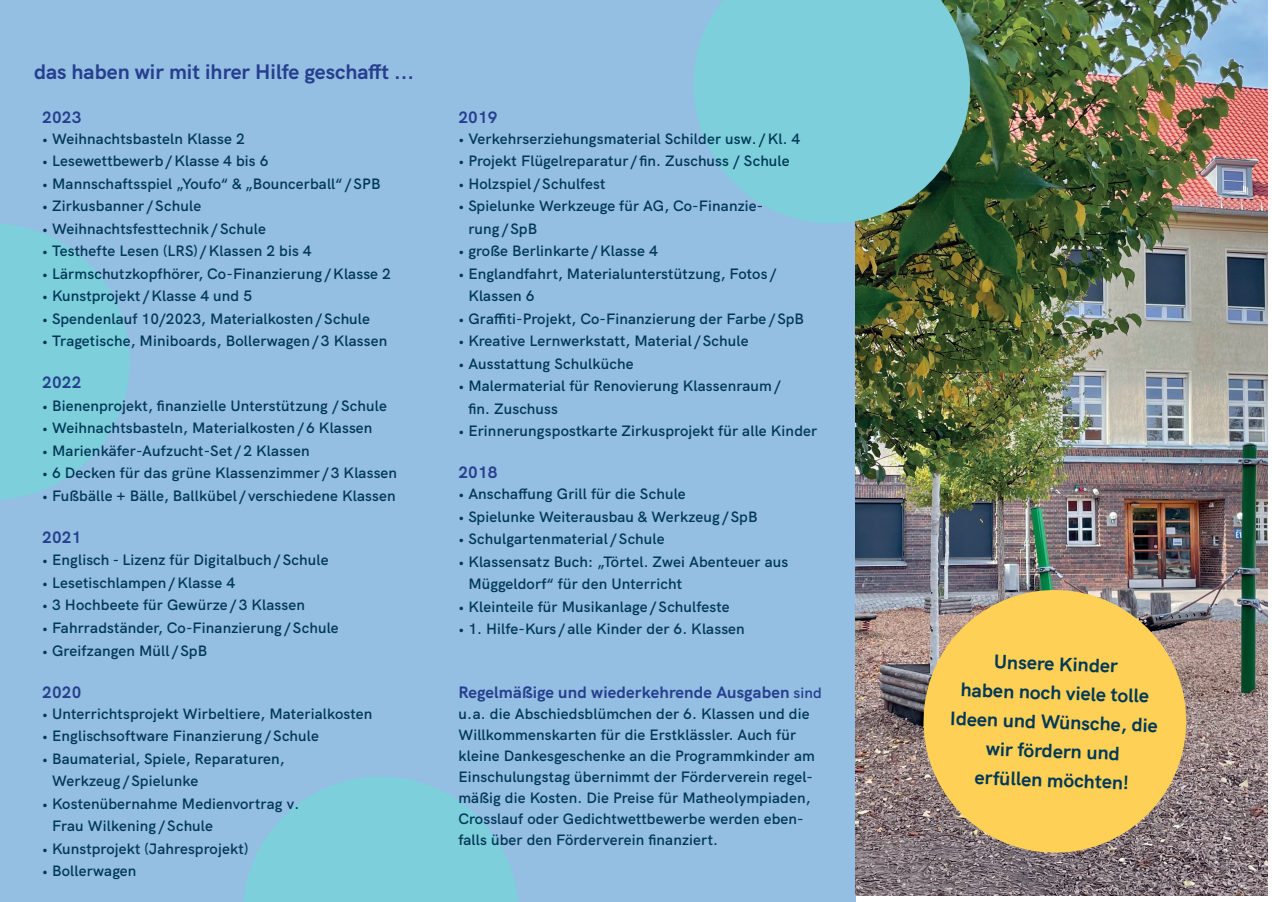
<style>
.page{position:relative;width:1272px;height:902px;background:#fff}
.page>*{position:absolute;margin:0;border:0;box-sizing:border-box;transform-origin:0 0}
.t1{font:700 21px "HK Grotesk";color:#253f8e}
.t2{font:700 19.35px/29.1px "HK Grotesk";color:#013857;text-align:center}
.t3{font:700 16.5px "HK Grotesk";letter-spacing:.01em;color:#253f8e}
.t4{font:600 15px/22.5px "HK Grotesk";letter-spacing:.01em;color:#013857}
.s1{font-weight:600;font-size:15px}
</style>
<div class="page">
<div style="left:0;top:0;width:855px;height:901px;background:#94bee2"></div>
<img style="left:855px;top:0;width:412px;height:895px">
<svg style="left:693px;top:0;width:276px;height:223px;background:#78c4ce"></svg>
<svg style="left:243px;top:776px;width:275px;height:125px"></svg>
<svg style="left:0;top:224px;width:130px;height:276px"></svg>
<svg style="left:914px;top:581px;width:280px;height:280px;background:#dab763"></svg>
<h1 class="t1" style="left:34px;top:56px;width:381px">das haben wir mit ihrer Hilfe geschafft ...</h1>
<p class="t3" style="left:42px;top:104px;width:41px">2023</p>
<p class="t4" style="left:42px;top:126px;width:204px">• Weihnachtsbasteln Klasse 2</p>
<p class="t4" style="left:42px;top:148px;width:228px">• Lesewettbewerb/ Klasse 4 bis 6</p>
<p class="t4" style="left:42px;top:171px;width:340px">• Mannschaftsspiel „Youfo“ &amp; „Bouncerball“ / SPB</p>
<p class="t4" style="left:42px;top:193px;width:160px">• Zirkusbanner / Schule</p>
<p class="t4" style="left:42px;top:216px;width:225px">• Weihnachtsfesttechnik / Schule</p>
<p class="t4" style="left:42px;top:238px;width:271px">• Testhefte Lesen (LRS) / Klassen 2 bis 4</p>
<p class="t4" style="left:42px;top:261px;width:350px">• Lärmschutzkopfhörer, Co-Finanzierung / Klasse 2</p>
<p class="t4" style="left:42px;top:283px;width:211px">• Kunstprojekt / Klasse 4 und 5</p>
<p class="t4" style="left:42px;top:306px;width:329px">• Spendenlauf 10/2023, Materialkosten / Schule</p>
<p class="t4" style="left:42px;top:328px;width:346px">• Tragetische, Miniboards, Bollerwagen / 3 Klassen</p>
<p class="t3" style="left:42px;top:370px;width:41px">2022</p>
<p class="t4" style="left:42px;top:393px;width:346px">• Bienenprojekt, finanzielle Unterstützung / Schule</p>
<p class="t4" style="left:42px;top:415px;width:332px">• Weihnachtsbasteln, Materialkosten /6 Klassen</p>
<p class="t4" style="left:42px;top:438px;width:269px">• Marienkäfer-Aufzucht-Set / 2 Klassen</p>
<p class="t4" style="left:42px;top:460px;width:356px">• 6 Decken für das grüne Klassenzimmer /3 Klassen</p>
<p class="t4" style="left:42px;top:483px;width:355px">• Fußbälle + Bälle, Ballkübel / verschiedene Klassen</p>
<p class="t3" style="left:42px;top:524px;width:41px">2021</p>
<p class="t4" style="left:42px;top:547px;width:288px">• Englisch - Lizenz für Digitalbuch / Schule</p>
<p class="t4" style="left:42px;top:570px;width:194px">• Lesetischlampen / Klasse 4</p>
<p class="t4" style="left:42px;top:592px;width:264px">• 3 Hochbeete für Gewürze /3 Klassen</p>
<p class="t4" style="left:42px;top:615px;width:298px">• Fahrradständer, Co-Finanzierung / Schule</p>
<p class="t4" style="left:42px;top:637px;width:167px">• Greifzangen Müll / SpB</p>
<p class="t3" style="left:42px;top:679px;width:41px">2020</p>
<p class="t4" style="left:42px;top:700px;width:332px">• Unterrichtsprojekt Wirbeltiere, Materialkosten</p>
<p class="t4" style="left:42px;top:723px;width:278px">• Englischsoftware Finanzierung / Schule</p>
<p class="t4" style="left:52px;top:745px;width:234px;text-indent:-10px">• Baumaterial, Spiele, Reparaturen,<br>Werkzeug / Spielunke</p>
<p class="t4" style="left:52px;top:790px;width:248px;text-indent:-10px">• Kostenübernahme Medienvortrag v.<br>Frau Wilkening / Schule</p>
<p class="t4" style="left:42px;top:835px;width:207px">• Kunstprojekt (Jahresprojekt)</p>
<p class="t4" style="left:42px;top:858px;width:96px">• Bollerwagen</p>
<p class="t3" style="left:458px;top:104px;width:41px">2019</p>
<p class="t4" style="left:458px;top:126px;width:343px">• Verkehrserziehungsmaterial Schilder usw. / Kl. 4</p>
<p class="t4" style="left:458px;top:148px;width:333px">• Projekt Flügelreparatur / fin. Zuschuss / Schule</p>
<p class="t4" style="left:458px;top:171px;width:149px">• Holzspiel / Schulfest</p>
<p class="t4" style="left:468px;top:193px;width:296px;text-indent:-10px">• Spielunke Werkzeuge für AG, Co-Finanzie&shy;rung / SpB</p>
<p class="t4" style="left:458px;top:238px;width:201px">• große Berlinkarte / Klasse 4</p>
<p class="t4" style="left:468px;top:261px;width:309px;text-indent:-10px">• Englandfahrt, Materialunterstützung, Fotos /<br>Klassen 6</p>
<p class="t4" style="left:458px;top:306px;width:347px">• Graffiti-Projekt, Co-Finanzierung der Farbe / SpB</p>
<p class="t4" style="left:458px;top:328px;width:292px">• Kreative Lernwerkstatt, Material / Schule</p>
<p class="t4" style="left:458px;top:351px;width:177px">• Ausstattung Schulküche</p>
<p class="t4" style="left:468px;top:373px;width:314px;text-indent:-10px">• Malermaterial für Renovierung Klassenraum / fin. Zuschuss</p>
<p class="t4" style="left:458px;top:418px;width:360px">• Erinnerungspostkarte Zirkusprojekt für alle Kinder</p>
<p class="t3" style="left:458px;top:460px;width:41px">2018</p>
<p class="t4" style="left:458px;top:481px;width:229px">• Anschaffung Grill für die Schule</p>
<p class="t4" style="left:458px;top:504px;width:301px">• Spielunke Weiterausbau &amp; Werkzeug / SpB</p>
<p class="t4" style="left:458px;top:526px;width:208px">• Schulgartenmaterial / Schule</p>
<p class="t4" style="left:468px;top:549px;width:321px;text-indent:-10px">• Klassensatz Buch: „Törtel. Zwei Abenteuer aus<br>Müggeldorf“ für den Unterricht</p>
<p class="t4" style="left:458px;top:594px;width:273px">• Kleinteile für Musikanlage / Schulfeste</p>
<p class="t4" style="left:458px;top:616px;width:288px">• 1. Hilfe-Kurs / alle Kinder der 6. Klassen</p>
<p class="t3" style="left:458px;top:679px;width:365px">Regelmäßige und wiederkehrende Ausgaben <span class="s1">sind</span></p>
<p class="t4" style="left:458px;top:701px;width:358px;line-height:21px">u.a. die Abschiedsblümchen der 6. Klassen und die Willkommenskarten für die Erstklässler. Auch für kleine Dankesgeschenke an die Programmkinder am Einschulungstag übernimmt der Förderverein regel&shy;mäßig die Kosten. Die Preise für Matheolympiaden, Crosslauf oder Gedichtwettbewerbe werden eben&shy;falls über den Förderverein finanziert.</p>
<p class="t2" style="left:952px;top:643px;width:209px;rotate:2deg">Unsere Kinder<br>haben noch viele tolle<br>Ideen und Wünsche, die wir fördern und<br>erfüllen möchten!</p>
</div>
